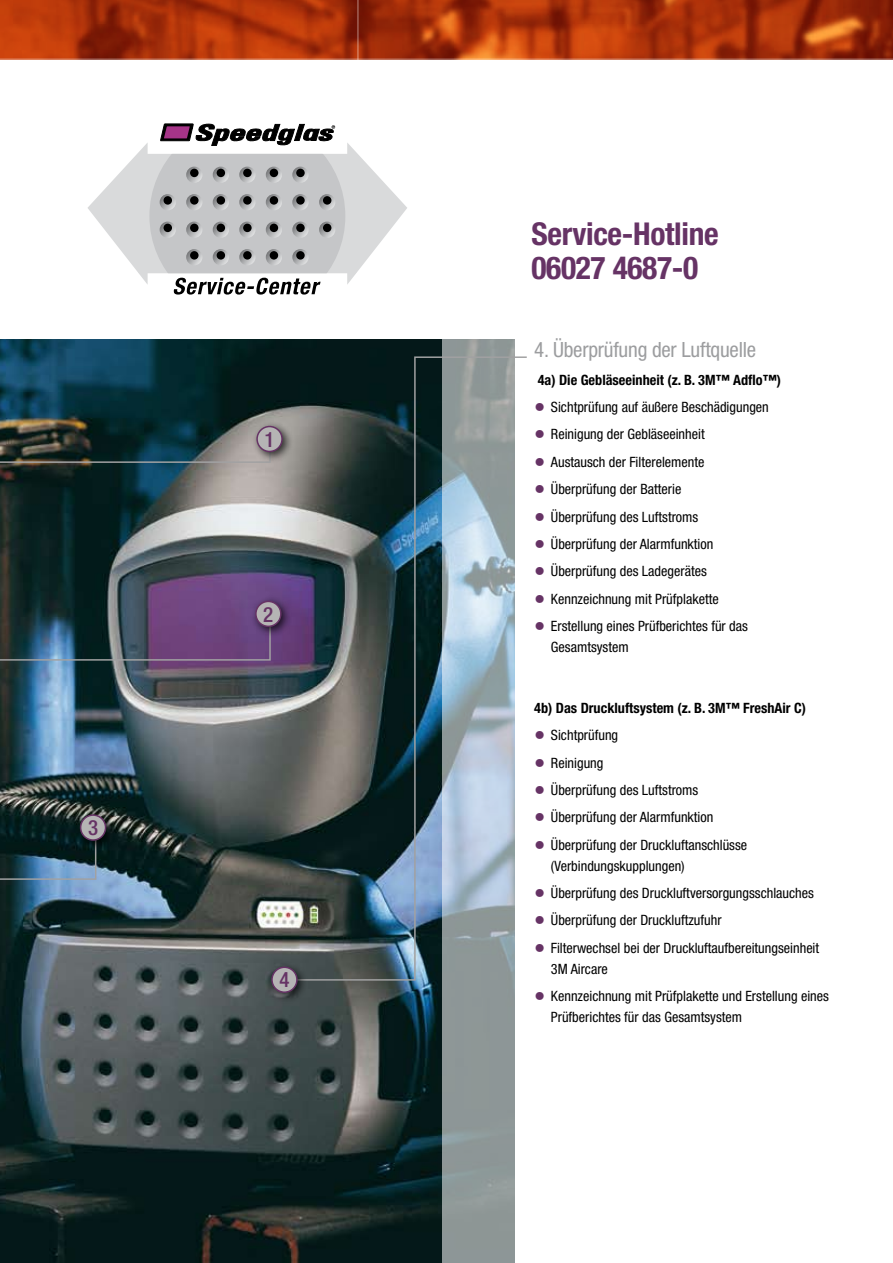
<style>
.page{position:relative;width:893px;height:1263px;background:#fff}
.page>*{position:absolute;margin:0;border:0;box-sizing:border-box;transform-origin:0 0}
.t1{font:700 condensed 31.5px/34.5px "Helvetica Neue LT Pro";letter-spacing:-.01em;color:#663365}
.t2{font:condensed 21px "Helvetica Neue LT Pro";letter-spacing:-.01em;color:#9c9d9f}
.t3{font:500 condensed 21px "Helvetica Neue LT Pro";color:#663365}
.t4{font:condensed 14.25px/21px "Helvetica Neue LT Pro";color:#000}
.t5{font:700 condensed 14.25px "Helvetica Neue LT Pro";color:#000}
.s1{font-size:22.5px;color:#663365}
</style>
<div class="page">
<img style="left:0;top:339px;width:442px;height:924px">
<svg style="left:88px;top:123px;width:319px;height:172px"></svg>
<svg style="left:0;top:445px;width:272px;height:19px;background:#3b4c4e"></svg>
<svg style="left:0;top:612px;width:271px;height:49px;background:#4b4967"></svg>
<div style="left:251px;top:420px;width:42px;height:43px;background:#000;opacity:.75"></div>
<div style="left:257px;top:426px;width:25px;height:25px;background:#b5b4b4;border-radius:50%"></div>
<div style="left:256px;top:426px;width:27px;height:26px;border:2px solid #663365;border-radius:50%"></div>
<div style="left:250px;top:595px;width:42px;height:42px;background:#000;opacity:.75"></div>
<div style="left:256px;top:601px;width:25px;height:25px;background:#b5b4b4;border-radius:50%"></div>
<div style="left:255px;top:601px;width:27px;height:26px;border:2px solid #663365;border-radius:50%"></div>
<div style="left:442px;top:339px;width:72px;height:924px;background:#8d9697"></div>
<svg style="left:0;top:831px;width:97px;height:49px;background:#2b4958"></svg>
<img style="left:284px;top:356px;width:243px;height:625px">
<div style="left:75px;top:809px;width:42px;height:42px;background:#000;opacity:.75"></div>
<div style="left:81px;top:815px;width:25px;height:25px;background:#b5b4b4;border-radius:50%"></div>
<div style="left:80px;top:814px;width:26px;height:27px;border:2px solid #663365;border-radius:50%"></div>
<div style="left:266px;top:961px;width:42px;height:42px;background:#000;opacity:.75"></div>
<div style="left:272px;top:967px;width:25px;height:25px;background:#b5b4b4;border-radius:50%"></div>
<div style="left:271px;top:966px;width:27px;height:27px;border:2px solid #663365;border-radius:50%"></div>
<img style="left:0;top:0;width:893px;height:59px">
<hr style="left:358px;top:0;width:1px;height:82px;background:#fff">
<h2 class="t3" style="left:88px;top:815px;width:12px">3</h2>
<h2 class="t3" style="left:264px;top:427px;width:12px">1</h2>
<h2 class="t3" style="left:263px;top:601px;width:12px">2</h2>
<h2 class="t3" style="left:279px;top:967px;width:12px">4</h2>
<h1 class="t1" style="left:531px;top:216px;width:189px">Service-Hotline<br>06027 4687-0</h1>
<h2 class="t2" style="left:534px;top:338px;width:223px">4. Überprüfung der Luftquelle</h2>
<p class="t5" style="left:538px;top:371px;width:245px">4a) Die Gebläseeinheit (z. B. 3M™ Adflo™)</p>
<p class="t4" style="left:534px;top:396px;width:236px"><span class="s1">•</span> Sichtprüfung auf äußere Beschädigungen</p>
<p class="t4" style="left:534px;top:424px;width:172px"><span class="s1">•</span> Reinigung der Gebläseeinheit</p>
<p class="t4" style="left:534px;top:451px;width:172px"><span class="s1">•</span> Austausch der Filterelemente</p>
<p class="t4" style="left:534px;top:478px;width:149px"><span class="s1">•</span> Überprüfung der Batterie</p>
<p class="t4" style="left:534px;top:506px;width:166px"><span class="s1">•</span> Überprüfung des Luftstroms</p>
<p class="t4" style="left:534px;top:533px;width:181px"><span class="s1">•</span> Überprüfung der Alarmfunktion</p>
<p class="t4" style="left:534px;top:561px;width:174px"><span class="s1">•</span> Überprüfung des Ladegerätes</p>
<p class="t4" style="left:534px;top:588px;width:186px"><span class="s1">•</span> Kennzeichnung mit Prüfplakette</p>
<p class="t4" style="left:551px;top:615px;width:199px;text-indent:-17px"><span class="s1">•</span> Erstellung eines Prüfberichtes für das<br>Gesamtsystem</p>
<p class="t5" style="left:534px;top:699px;width:273px">4b) Das Druckluftsystem (z. B. 3M™ FreshAir C)</p>
<p class="t4" style="left:534px;top:724px;width:85px"><span class="s1">•</span> Sichtprüfung</p>
<p class="t4" style="left:534px;top:752px;width:71px"><span class="s1">•</span> Reinigung</p>
<p class="t4" style="left:534px;top:779px;width:166px"><span class="s1">•</span> Überprüfung des Luftstroms</p>
<p class="t4" style="left:534px;top:807px;width:181px"><span class="s1">•</span> Überprüfung der Alarmfunktion</p>
<p class="t4" style="left:551px;top:834px;width:198px;text-indent:-17px"><span class="s1">•</span> Überprüfung der Druckluftanschlüsse (Verbindungskupplungen)</p>
<p class="t4" style="left:534px;top:882px;width:281px"><span class="s1">•</span> Überprüfung des Druckluftversorgungsschlauches</p>
<p class="t4" style="left:534px;top:910px;width:189px"><span class="s1">•</span> Überprüfung der Druckluftzufuhr</p>
<p class="t4" style="left:551px;top:937px;width:270px;text-indent:-17px"><span class="s1">•</span> Filterwechsel bei der Druckluftaufbereitungseinheit<br>3M Aircare</p>
<p class="t4" style="left:551px;top:985px;width:280px;text-indent:-17px"><span class="s1">•</span> Kennzeichnung mit Prüfplakette und Erstellung eines<br>Prüfberichtes für das Gesamtsystem</p>
</div>
